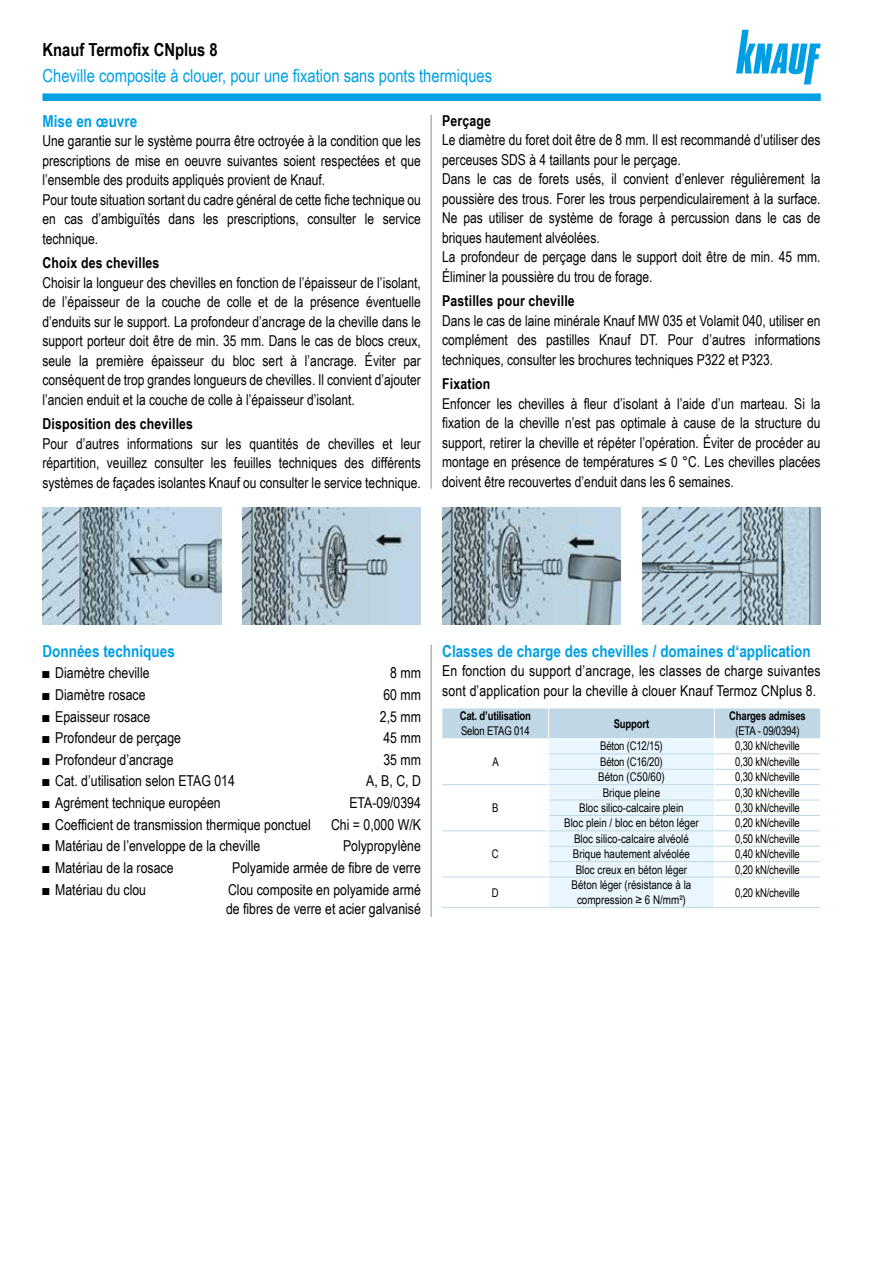
<style>
.page{position:relative;width:893px;height:1263px;background:#fff}
.page>*{position:absolute;margin:0;border:0;box-sizing:border-box;transform-origin:0 0}
.t1{font:18px "Arial Narrow";color:#009fe3}
.t2{font:700 18px "Arial Narrow";color:#000}
.t3{font:700 16.5px "Arial Narrow";color:#009fe3}
.t4{font:15px/19.5px "Arial Narrow";color:#000}
.t5{font:700 15px "Arial Narrow";letter-spacing:.01em;color:#000}
.t6{font:12px/15px "Arial Narrow";color:#000;text-align:center}
.t7{font:700 12px "Arial Narrow";letter-spacing:-.015em;color:#000}
</style>
<div class="page">
<div style="left:43px;top:93px;width:778px;height:8px;background:#009fe3"></div>
<svg style="left:736px;top:30px;width:85px;height:54px"></svg>
<hr style="left:431px;top:115px;width:1px;height:374px;background:#93999c">
<hr style="left:431px;top:645px;width:1px;height:272px;background:#93999c">
<hr style="left:442px;top:907px;width:106px;height:1px;background:#c0d8e6">
<hr style="left:549px;top:907px;width:165px;height:1px;background:#c0d8e6">
<hr style="left:715px;top:907px;width:105px;height:1px;background:#c0d8e6">
<svg style="left:442px;top:708px;width:379px;height:199px"></svg>
<hr style="left:548px;top:877px;width:1px;height:31px;background:#fff">
<hr style="left:714px;top:877px;width:1px;height:31px;background:#fff">
<hr style="left:820px;top:877px;width:1px;height:31px;background:#fff">
<hr style="left:442px;top:738px;width:106px;height:1px;background:#fff">
<hr style="left:549px;top:738px;width:165px;height:1px;background:#fff">
<hr style="left:715px;top:738px;width:105px;height:1px;background:#fff">
<img style="left:43px;top:507px;width:178px;height:117px">
<img style="left:442px;top:507px;width:179px;height:117px">
<img style="left:242px;top:507px;width:179px;height:117px">
<img style="left:642px;top:507px;width:179px;height:117px">
<p class="t2" style="left:43px;top:36px;width:177px">Knauf Termofix CNplus 8</p>
<p class="t1" style="left:43px;top:62px;width:451px">Cheville composite à clouer, pour une fixation sans ponts thermiques</p>
<p class="t3" style="left:43px;top:108px;width:96px">Mise en œuvre</p>
<p class="t4" style="left:43px;top:131px;width:380px">Une garantie sur le système pourra être octroyée à la condition que les prescriptions de mise en oeuvre suivantes soient respectées et que l’ensemble des produits appliqués provient de Knauf.<br>Pour toute situation sortant du cadre général de cette fiche technique ou en cas d’ambiguïtés dans les prescriptions, consulter le service technique.</p>
<p class="t5" style="left:43px;top:252px;width:118px">Choix des chevilles</p>
<p class="t4" style="left:43px;top:272px;width:380px;text-align:justify">Choisir la longueur des chevilles en fonction de l’épaisseur de l’isolant, de l’épaisseur de la couche de colle et de la présence éventuelle d’enduits sur le support. La profondeur d’ancrage de la cheville dans le support porteur doit être de min. 35 mm. Dans le cas de blocs creux, seule la première épaisseur du bloc sert à l’ancrage. Éviter par conséquent de trop grandes longueurs de chevilles. Il convient d’ajouter l’ancien enduit et la couche de colle à l’épaisseur d’isolant.</p>
<p class="t5" style="left:43px;top:413px;width:152px">Disposition des chevilles</p>
<p class="t4" style="left:43px;top:433px;width:380px;text-align:justify">Pour d’autres informations sur les quantités de chevilles et leur répartition, veuillez consulter les feuilles techniques des différents systèmes de façades isolantes Knauf ou consulter le service technique.</p>
<p class="t5" style="left:442px;top:109px;width:50px">Perçage</p>
<p class="t4" style="left:442px;top:129px;width:380px">Le diamètre du foret doit être de 8 mm. Il est recommandé d’utiliser des perceuses SDS à 4 taillants pour le perçage.<br>Dans le cas de forets usés, il convient d’enlever régulièrement la poussière des trous. Forer les trous perpendiculairement à la surface.<br>Ne pas utiliser de système de forage à percussion dans le cas de briques hautement alvéolées.<br>La profondeur de perçage dans le support doit être de min. 45 mm.<br>Éliminer la poussière du trou de forage.</p>
<p class="t5" style="left:442px;top:290px;width:134px">Pastilles pour cheville</p>
<p class="t4" style="left:442px;top:310px;width:380px;text-align:justify">Dans le cas de laine minérale Knauf MW 035 et Volamit 040, utiliser en complément des pastilles Knauf DT. Pour d’autres informations techniques, consulter les brochures techniques P322 et P323.</p>
<p class="t5" style="left:442px;top:373px;width:50px">Fixation</p>
<p class="t4" style="left:442px;top:393px;width:380px;text-align:justify">Enfoncer les chevilles à fleur d’isolant à l’aide d’un marteau. Si la fixation de la cheville n’est pas optimale à cause de la structure du support, retirer la cheville et répéter l’opération. Éviter de procéder au montage en présence de températures ≤ 0 °C. Les chevilles placées doivent être recouvertes d’enduit dans les 6 semaines.</p>
<p class="t3" style="left:43px;top:638px;width:134px">Données techniques</p>
<p class="t4" style="left:43px;top:663px;width:109px">■ Diamètre cheville</p>
<p class="t4" style="left:390px;top:663px;width:32px">8 mm</p>
<p class="t4" style="left:43px;top:684px;width:104px">■ Diamètre rosace</p>
<p class="t4" style="left:383px;top:684px;width:39px">60 mm</p>
<p class="t4" style="left:43px;top:706px;width:109px">■ Epaisseur rosace</p>
<p class="t4" style="left:380px;top:706px;width:43px">2,5 mm</p>
<p class="t4" style="left:43px;top:728px;width:140px">■ Profondeur de perçage</p>
<p class="t4" style="left:383px;top:728px;width:39px">45 mm</p>
<p class="t4" style="left:43px;top:749px;width:133px">■ Profondeur d’ancrage</p>
<p class="t4" style="left:383px;top:749px;width:39px">35 mm</p>
<p class="t4" style="left:43px;top:771px;width:194px">■ Cat. d’utilisation selon ETAG 014</p>
<p class="t4" style="left:366px;top:771px;width:56px">A, B, C, D</p>
<p class="t4" style="left:43px;top:792px;width:180px">■ Agrément technique européen</p>
<p class="t4" style="left:349px;top:792px;width:73px">ETA-09/0394</p>
<p class="t4" style="left:43px;top:814px;width:270px">■ Coefficient de transmission thermique ponctuel</p>
<p class="t4" style="left:331px;top:814px;width:91px">Chi = 0,000 W/K</p>
<p class="t4" style="left:43px;top:836px;width:219px">■ Matériau de l’enveloppe de la cheville</p>
<p class="t4" style="left:343px;top:836px;width:79px">Polypropylène</p>
<p class="t4" style="left:42px;top:857px;width:133px">■ Matériau de la rosace</p>
<p class="t4" style="left:232px;top:857px;width:190px">Polyamide armée de fibre de verre</p>
<p class="t4" style="left:42px;top:879px;width:105px">■ Matériau du clou</p>
<p class="t4" style="left:226px;top:879px;width:196px">Clou composite en polyamide armé de fibres de verre et acier galvanisé</p>
<p class="t3" style="left:442px;top:638px;width:370px">Classes de charge des chevilles / domaines d‘application</p>
<p class="t4" style="left:442px;top:661px;width:380px">En fonction du support d’ancrage, les classes de charge suivantes sont d’application pour la cheville à clouer Knauf Termoz CNplus 8.</p>
<p class="t7" style="left:460px;top:707px;width:73px">Cat. d’utilisation</p>
<p class="t6" style="left:461px;top:723px;width:70px">Selon ETAG 014</p>
<p class="t7" style="left:729px;top:707px;width:78px">Charges admises</p>
<p class="t6" style="left:735px;top:723px;width:66px">(ETA - 09/0394)</p>
<p class="t7" style="left:614px;top:715px;width:37px">Support</p>
<p class="t6" style="left:492px;top:754px;width:8px">A</p>
<p class="t6" style="left:492px;top:800px;width:8px">B</p>
<p class="t6" style="left:492px;top:846px;width:8px">C</p>
<p class="t6" style="left:600px;top:738px;width:64px">Béton (C12/15)</p>
<p class="t6" style="left:735px;top:738px;width:66px">0,30 kN/cheville</p>
<p class="t6" style="left:600px;top:754px;width:64px">Béton (C16/20)</p>
<p class="t6" style="left:735px;top:754px;width:66px">0,30 kN/cheville</p>
<p class="t6" style="left:598px;top:769px;width:68px">Béton (C50/60)</p>
<p class="t6" style="left:735px;top:769px;width:66px">0,30 kN/cheville</p>
<p class="t6" style="left:603px;top:784px;width:59px">Brique pleine</p>
<p class="t6" style="left:735px;top:784px;width:66px">0,30 kN/cheville</p>
<p class="t6" style="left:579px;top:800px;width:106px">Bloc silico-calcaire plein</p>
<p class="t6" style="left:735px;top:800px;width:66px">0,30 kN/cheville</p>
<p class="t6" style="left:564px;top:815px;width:136px">Bloc plein / bloc en béton léger</p>
<p class="t6" style="left:735px;top:815px;width:66px">0,20 kN/cheville</p>
<p class="t6" style="left:574px;top:831px;width:116px">Bloc silico-calcaire alvéolé</p>
<p class="t6" style="left:735px;top:831px;width:66px">0,50 kN/cheville</p>
<p class="t6" style="left:573px;top:846px;width:119px">Brique hautement alvéolée</p>
<p class="t6" style="left:735px;top:846px;width:66px">0,40 kN/cheville</p>
<p class="t6" style="left:576px;top:861px;width:113px">Bloc creux en béton léger</p>
<p class="t6" style="left:735px;top:861px;width:66px">0,20 kN/cheville</p>
<p class="t6" style="left:492px;top:884px;width:8px">D</p>
<p class="t6" style="left:572px;top:877px;width:121px">Béton léger (résistance à la compression ≥ 6 N/mm²)</p>
<p class="t6" style="left:735px;top:884px;width:66px">0,20 kN/cheville</p>
</div>
